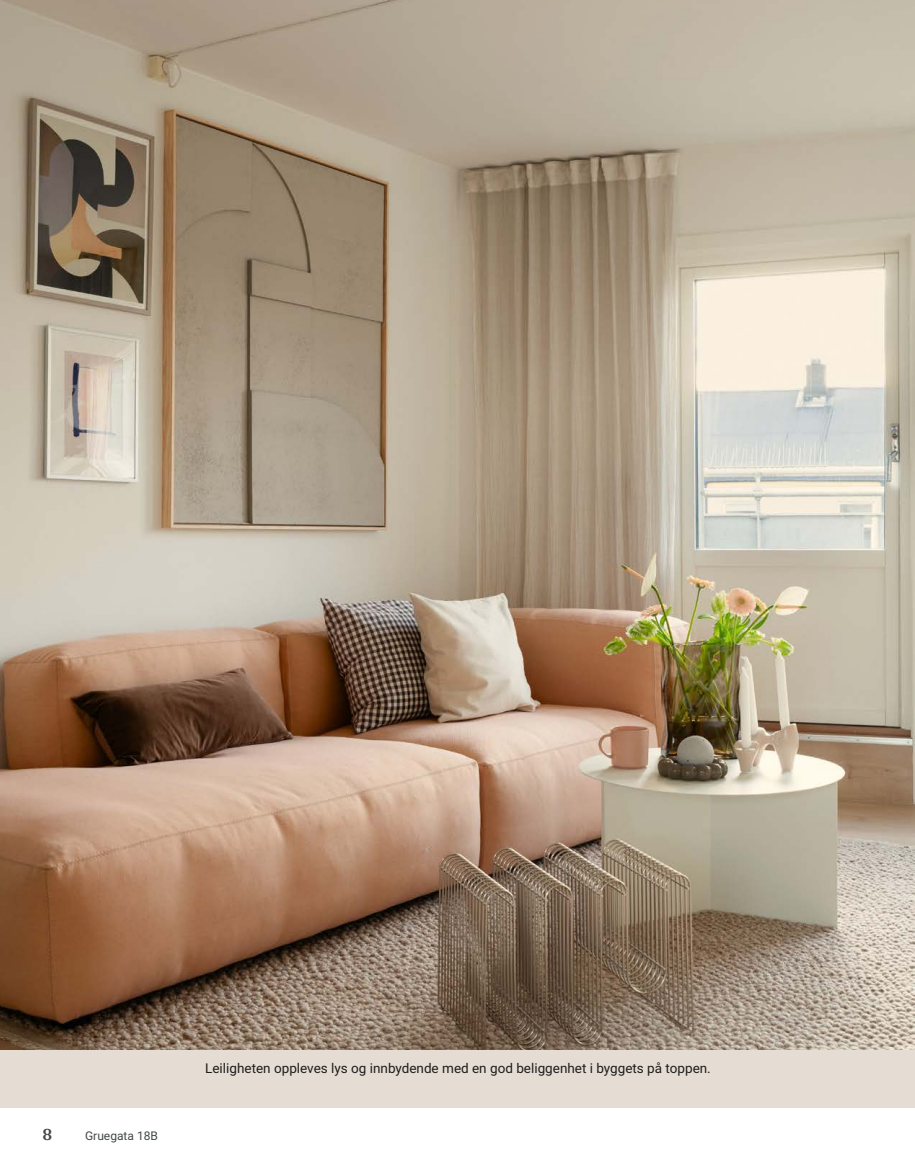
<style>
.page{position:relative;width:915px;height:1172px;background:#fff}
.page>*{position:absolute;margin:0;border:0;box-sizing:border-box;transform-origin:0 0}
.t1{font:700 18px "Arya";color:#414749}
.t2{font:13.5px "Roboto Vitec";color:#1d1d1b}
.t3{font:12px "Roboto Vitec";color:#414749}
</style>
<div class="page">
<img style="left:0;top:0;width:914px;height:1050px">
<div style="left:0;top:1050px;width:914px;height:58px;background:#e5dcd4"></div>
<h1 class="t1" style="left:43px;top:1123px;width:11px">8</h1>
<p class="t3" style="left:85px;top:1127px;width:74px">Gruegata 18B</p>
<p class="t2" style="left:205px;top:1059px;width:507px">Leiligheten oppleves lys og innbydende med en god beliggenhet i byggets på toppen.</p>
</div>
